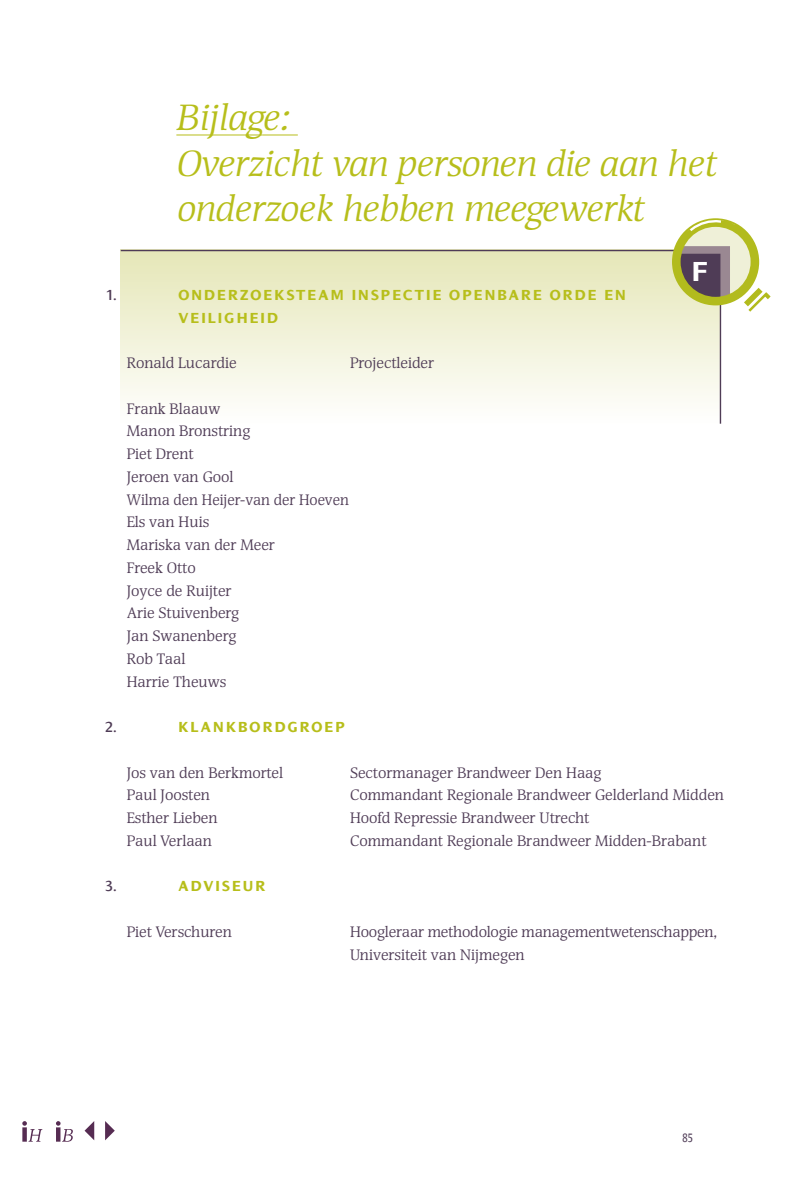
<style>
.page{position:relative;width:793px;height:1190px;background:#fff}
.page>*{position:absolute;margin:0;border:0;box-sizing:border-box;transform-origin:0 0}
.t1{font:italic 36.75px/45.5px "Devin";letter-spacing:-.015em;color:#b7be1b}
.t2{font:700 29.75px "Dialog";color:#fff}
.t3{font:700 15.75px/22.8px "Dialog";letter-spacing:.135em;color:#b7be1b}
.t4{font:15.75px "Dialog";color:#4f3c56}
.t5{font:15.22px/22.8px "Devin";color:#4f3c56}
.t6{font:13.12px "Dialog Cond";color:#4f3c56}
</style>
<div class="page">
<div style="left:121px;top:250px;width:599px;height:173px;background:linear-gradient(to bottom,#e5e6b7,#fefefd)"></div>
<hr style="left:720px;top:252px;width:1px;height:172px;background:#4f3c56">
<hr style="left:121px;top:250px;width:599px;height:1px;background:#4f3c56">
<svg style="left:672px;top:218px;width:98px;height:94px"></svg>
<hr style="left:176px;top:135px;width:70px;height:1px;background:#b7be1b">
<svg style="left:246px;top:135px;width:16px;height:1px"></svg>
<hr style="left:262px;top:135px;width:36px;height:1px;background:#b7be1b">
<svg style="left:105px;top:1121px;width:10px;height:19px"></svg>
<svg style="left:85px;top:1121px;width:9px;height:19px"></svg>
<svg style="left:56px;top:1121px;width:17px;height:20px"></svg>
<svg style="left:22px;top:1121px;width:20px;height:20px"></svg>
<h1 class="t1" style="left:176px;top:99px;width:541px">Bijlage:<br>Overzicht van personen die aan het onderzoek hebben meegewerkt</h1>
<h2 class="t2" style="left:692px;top:259px;width:18px">F</h2>
<p class="t4" style="left:106px;top:289px;width:12px">1.</p>
<p class="t3" style="left:178px;top:284px;width:449px">ONDERZOEKSTEAM INSPECTIE OPENBARE ORDE EN<br>VEILIGHEID</p>
<p class="t5" style="left:127px;top:353px;width:111px">Ronald Lucardie</p>
<p class="t5" style="left:350px;top:353px;width:86px">Projectleider</p>
<p class="t5" style="left:127px;top:399px;width:224px">Frank Blaauw<br>Manon Bronstring<br>Piet Drent<br>Jeroen van Gool<br>Wilma den Heijer-van der Hoeven<br>Els van Huis<br>Mariska van der Meer<br>Freek Otto<br>Joyce de Ruijter<br>Arie Stuivenberg<br>Jan Swanenberg<br>Rob Taal<br>Harrie Theuws</p>
<p class="t4" style="left:105px;top:721px;width:13px">2.</p>
<p class="t3" style="left:178px;top:716px;width:168px">KLANKBORDGROEP</p>
<p class="t5" style="left:127px;top:763px;width:158px">Jos van den Berkmortel</p>
<p class="t5" style="left:350px;top:763px;width:253px">Sectormanager Brandweer Den Haag</p>
<p class="t5" style="left:127px;top:785px;width:85px">Paul Joosten</p>
<p class="t5" style="left:350px;top:785px;width:375px">Commandant Regionale Brandweer Gelderland Midden</p>
<p class="t5" style="left:127px;top:808px;width:92px">Esther Lieben</p>
<p class="t5" style="left:350px;top:808px;width:241px">Hoofd Repressie Brandweer Utrecht</p>
<p class="t5" style="left:127px;top:831px;width:87px">Paul Verlaan</p>
<p class="t5" style="left:350px;top:831px;width:358px">Commandant Regionale Brandweer Midden-Brabant</p>
<p class="t4" style="left:105px;top:880px;width:13px">3.</p>
<p class="t3" style="left:178px;top:876px;width:89px">ADVISEUR</p>
<p class="t5" style="left:127px;top:922px;width:107px">Piet Verschuren</p>
<p class="t5" style="left:350px;top:922px;width:369px">Hoogleraar methodologie managementwetenschappen,<br>Universiteit van Nijmegen</p>
<p class="t6" style="left:682px;top:1132px;width:12px">85</p>
</div>
